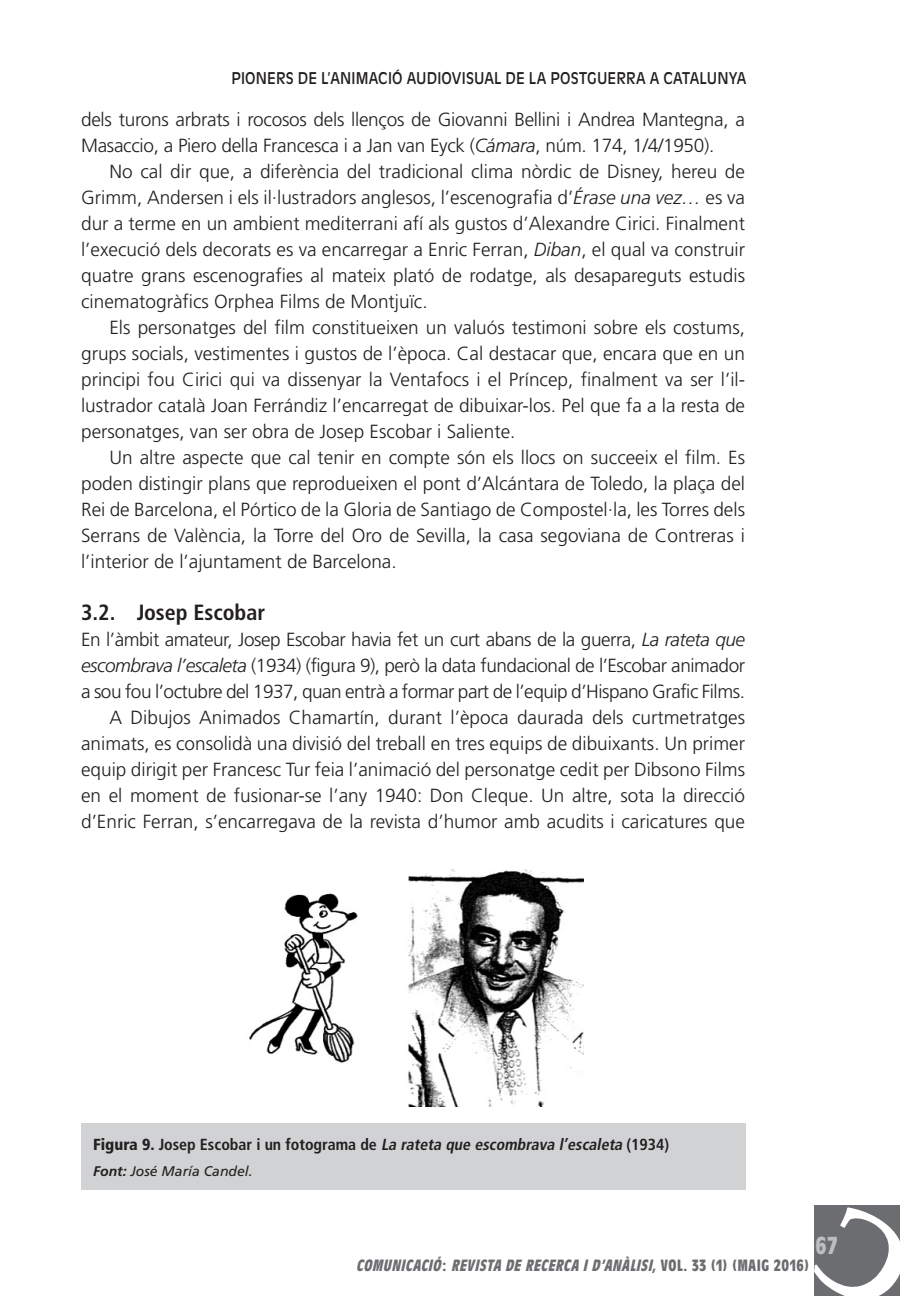
<style>
.page{position:relative;width:900px;height:1296px;background:#fff}
.page>*{position:absolute;margin:0;border:0;box-sizing:border-box;transform-origin:0 0}
.t1{font:700 condensed 24px "Antique Olive";color:#bcbdc0}
._0_Títol_2Nivell{font:700 condensed 22px "Frutiger";color:#231f20}
._0_Text_1{font:300 19px/26px "Frutiger";color:#231f20;text-align:justify}
._0_Text_Sense{font:300 19px/26px "Frutiger";letter-spacing:-.025em;color:#231f20;text-align:justify}
._0_Figura_Gràfics1{font:700 condensed 16px "Frutiger";color:#231f20}
.t2{font:italic 700 condensed 16px "Antique Olive";color:#6c6d70}
._0_Portada_Títol{font:16px "Antique Olive";letter-spacing:.015em;color:#231f20;scale:.9 1}
._0_Portada_Títol-2{font:16px "Antique Olive";letter-spacing:-.01em;color:#231f20;scale:.9 1}
._0_NOTAS_grafics2{font:italic 14px "Frutiger";color:#231f20}
.s1{font-style:italic}
.s2{font-weight:900}
.s3{font-weight:700}
.s4{font-style:normal}
</style>
<div class="page">
<div style="left:81px;top:1124px;width:663px;height:66px;background:#d1d2d4"></div>
<img style="left:249px;top:870px;width:334px;height:237px">
<div style="left:814px;top:1205px;width:86px;height:91px;background:#6c6d70"></div>
<p class="_0_Portada_Títol" style="left:231px;top:69px;width:418px">PIONERS DE L’ANIMACIÓ AUDIOVISUAL DE LA POSTGUERR</p>
<p class="_0_Portada_Títol-2" style="left:635px;top:69px;width:124px">A A CATALU NYA</p>
<p class="_0_Text_1" style="left:81px;top:106px;width:665px">dels turons arbrats i rocosos dels llenços de Giovanni Bellini i Andrea Mantegna, a<br>Masaccio, a Piero della Francesca i a Jan van Eyck (<span class="s1">Cámara</span>, núm. 174, 1/4/1950).</p>
<p class="_0_Text_1" style="left:81px;top:158px;width:665px;text-indent:28px">No cal dir que, a diferència del tradicional clima nòrdic de Disney, hereu de Grimm, Andersen i els il·lustradors anglesos, l’escenografia d’<span class="s1">Érase una vez…</span> es va dur a terme en un ambient mediterrani afí als gustos d’Alexandre Cirici. Finalment l’execució dels decorats es va encarregar a Enric Ferran, <span class="s1">Diban</span>, el qual va construir quatre grans escenografies al mateix plató de rodatge, als desapareguts estudis cinematogràfics Orphea Films de Montjuïc.</p>
<p class="_0_Text_1" style="left:81px;top:314px;width:665px;text-indent:28px">Els personatges del film constitueixen un valuós testimoni sobre els costums, grups socials, vestimentes i gustos de l’època. Cal destacar que, encara que en un principi fou Cirici qui va dissenyar la Ventafocs i el Príncep, finalment va ser l’il· lustrador català Joan Ferrándiz l’encarregat de dibuixar-los. Pel que fa a la resta de personatges, van ser obra de Josep Escobar i Saliente.</p>
<p class="_0_Text_1" style="left:81px;top:444px;width:665px;text-indent:28px">Un altre aspecte que cal tenir en compte són els llocs on succeeix el film. Es poden distingir plans que reprodueixen el pont d’Alcántara de Toledo, la plaça del Rei de Barcelona, el Pórtico de la Gloria de Santiago de Compostel·la, les Torres dels Serrans de València, la Torre del Oro de Sevilla, la casa segoviana de Contreras i l’interior de l’ajuntament de Barcelona.</p>
<p class="_0_Títol_2Nivell" style="left:81px;top:599px;width:185px">3.2. Josep Escobar</p>
<p class="_0_Text_Sense" style="left:81px;top:626px;width:665px">En l’àmbit amateur, Josep Escobar havia fet un curt abans de la guerra, <span class="s1">La rateta que escombrava l’escaleta</span> (1934) (figura 9), però la data fundacional de l’Escobar animador a sou fou l’octubre del 1937, quan entrà a formar part de l’equip d’Hispano Grafic Films.</p>
<p class="_0_Text_1" style="left:81px;top:704px;width:665px;text-indent:28px">A Dibujos Animados Chamartín, durant l’època daurada dels curtmetratges animats, es consolidà una divisió del treball en tres equips de dibuixants. Un primer equip dirigit per Francesc Tur feia l’animació del personatge cedit per Dibsono Films en el moment de fusionar-se l’any 1940: Don Cleque. Un altre, sota la direcció d’Enric Ferran, s’encarregava de la revista d’humor amb acudits i caricatures que</p>
<p class="_0_Figura_Gràfics1" style="left:93px;top:1135px;width:577px"><span class="s2">Figura 9.</span> Josep Escobar i un fotograma de <span class="s1">La rateta que escombrava l’escaleta</span> (1934)</p>
<p class="_0_NOTAS_grafics2" style="left:93px;top:1163px;width:161px"><span class="s3">Font:</span> José María Candel.</p>
<p class="t1" style="left:815px;top:1232px;width:23px">67</p>
<p class="t2" style="left:356px;top:1257px;width:454px">COMUNICACIÓ<span class="s4">:</span> REVISTA DE RECERCA I D’ANÀLISI, <span class="s4">V O L . 3 3 ( 1 ) ( M A I G 2 0 1 6 )</span></p>
</div>
